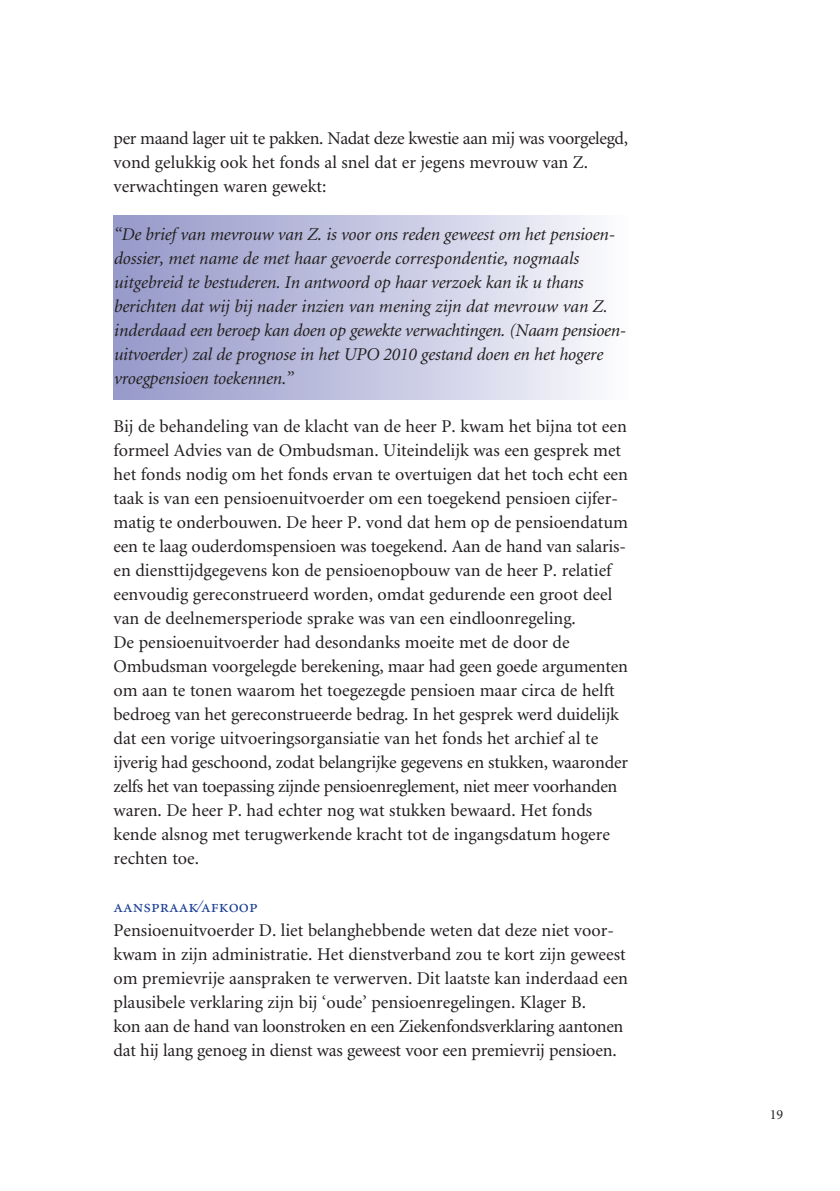
<style>
.page{position:relative;width:840px;height:1191px;background:#fff}
.page>*{position:absolute;margin:0;border:0;box-sizing:border-box;transform-origin:0 0}
.t1{font:18px/24px "Minion";color:#231f20}
.t2{font:italic 18px/24px "Minion";letter-spacing:-.01em;color:#231f20}
.t3{font:18px "Minion Exp";color:#1b3f94}
.t4{font:14px "Minion";color:#231f20}
</style>
<div class="page">
<div style="left:113px;top:215px;width:514px;height:185px;background:linear-gradient(to right,#9396c8,#f9f9fc)"></div>
<p class="t1" style="left:113px;top:127px;width:515px">per maand lager uit te pakken. Nadat deze kwestie aan mij was voorgelegd, vond gelukkig ook het fonds al snel dat er jegens mevrouw van Z. verwachtingen waren gewekt:</p>
<p class="t2" style="left:113px;top:223px;width:513px">“De brief van mevrouw van Z. is voor ons reden geweest om het pensioen&shy;dossier, met name de met haar gevoerde correspondentie, nogmaals uitgebreid te bestuderen. In antwoord op haar verzoek kan ik u thans berichten dat wij bij nader inzien van mening zijn dat mevrouw van Z. inderdaad een beroep kan doen op gewekte verwachtingen. (Naam pensioen&shy;uitvoerder) zal de prognose in het UPO 2010 gestand doen en het hogere vroegpensioen toekennen.”</p>
<p class="t1" style="left:113px;top:415px;width:516px">Bij de behandeling van de klacht van de heer P. kwam het bijna tot een formeel Advies van de Ombudsman. Uiteindelijk was een gesprek met het fonds nodig om het fonds ervan te overtuigen dat het toch echt een taak is van een pensioenuitvoerder om een toegekend pensioen cijfer&shy;matig te onderbouwen. De heer P. vond dat hem op de pensioendatum een te laag ouderdomspensioen was toegekend. Aan de hand van salaris&shy;en diensttijdgegevens kon de pensioenopbouw van de heer P. relatief eenvoudig gereconstrueerd worden, omdat gedurende een groot deel van de deelnemersperiode sprake was van een eindloonregeling.<br>De pensioenuitvoerder had desondanks moeite met de door de Ombudsman voorgelegde berekening, maar had geen goede argumenten om aan te tonen waarom het toegezegde pensioen maar circa de helft bedroeg van het gereconstrueerde bedrag. In het gesprek werd duidelijk dat een vorige uitvoeringsorgansiatie van het fonds het archief al te ijverig had geschoond, zodat belangrijke gegevens en stukken, waaronder zelfs het van toepassing zijnde pensioenreglement, niet meer voorhanden waren. De heer P. had echter nog wat stukken bewaard. Het fonds kende alsnog met terugwerkende kracht tot de ingangsdatum hogere rechten toe.</p>
<p class="t3" style="left:113px;top:899px;width:146px">aanspraak/afkoop</p>
<p class="t1" style="left:113px;top:919px;width:516px">Pensioenuitvoerder D. liet belanghebbende weten dat deze niet voor&shy;kwam in zijn administratie. Het dienstverband zou te kort zijn geweest om premievrije aanspraken te verwerven. Dit laatste kan inderdaad een plausibele verklaring zijn bij ‘oude’ pensioenregelingen. Klager B.<br>kon aan de hand van loonstroken en een Ziekenfondsverklaring aantonen dat hij lang genoeg in dienst was geweest voor een premievrij pensioen.</p>
<p class="t4" style="left:769px;top:1108px;width:15px">19</p>
</div>
